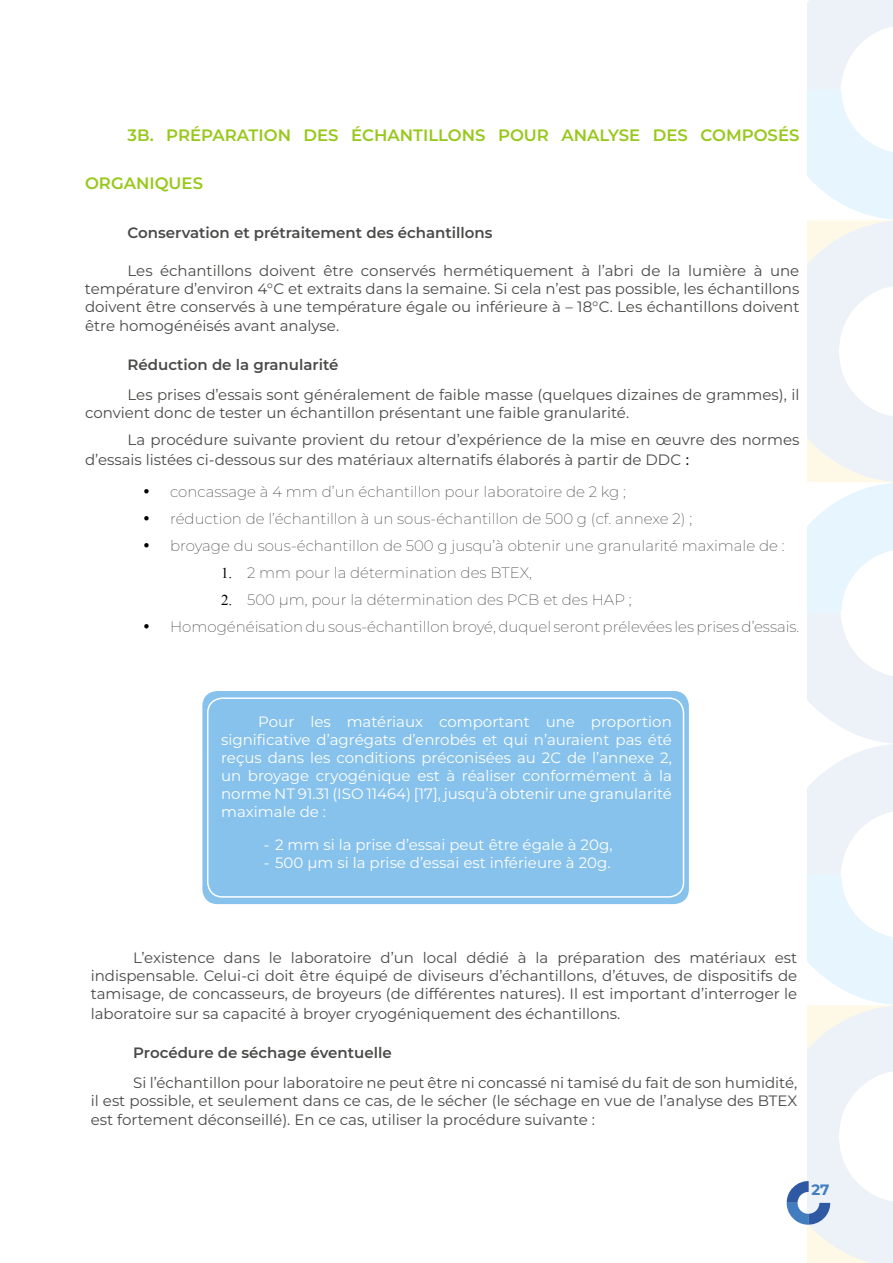
<style>
.page{position:relative;width:893px;height:1263px;background:#fff}
.page>*{position:absolute;margin:0;border:0;box-sizing:border-box;transform-origin:0 0}
.t1{font:600 16.5px "Montserrat";color:#98c81c}
.t2{font:15px/18px "Montserrat";color:#4a4a49;text-align:justify}
.t3{font:200 15px "Montserrat";color:#4a4a49}
.t4{font:15px/18px "Montserrat";color:#fff;text-align:justify}
.t5{font:600 15px "Montserrat";color:#4a4a49}
.t6{font:700 15px "Montserrat";color:#427dbf}
.s1{font-family:"Calibri";font-size:16.5px;color:#000}
.s2{color:#000}
.s3{font-family:"Times New Roman";font-weight:400;color:#000}
</style>
<div class="page">
<svg style="left:787px;top:0;width:106px;height:1263px"></svg>
<div style="left:202px;top:691px;width:487px;height:213px;background:#86c2eb;border-radius:15px"></div>
<div style="left:207px;top:697px;width:477px;height:201px;border:2px solid #fff;border-radius:15px"></div>
<p class="t1" style="left:128px;top:124px;width:673px">3B. PRÉPARATION DES ÉCHANTILLONS POUR ANALYSE DES COMPOSÉS</p>
<p class="t1" style="left:85px;top:172px;width:120px">ORGANIQUES</p>
<p class="t5" style="left:128px;top:223px;width:366px">Conservation et prétraitement des échantillons</p>
<p class="t2" style="left:85px;top:261px;width:716px;text-indent:43px">Les échantillons doivent être conservés hermétiquement à l’abri de la lumière à une température d’environ 4°C et extraits dans la semaine. Si cela n’est pas possible, les échantillons doivent être conservés à une température égale ou inférieure à – 18°C. Les échantillons doivent</p>
<p class="t2" style="left:85px;top:317px;width:256px">être homogénéisés avant analyse.</p>
<p class="t5" style="left:128px;top:355px;width:212px">Réduction de la granularité</p>
<p class="t2" style="left:85px;top:386px;width:716px;text-indent:43px">Les prises d’essais sont généralement de faible masse (quelques dizaines de grammes), il convient donc de tester un échantillon présentant une faible granularité.</p>
<p class="t2" style="left:85px;top:430px;width:716px;line-height:19.8px;text-indent:42px">La procédure suivante provient du retour d’expérience de la mise en œuvre des normes d’essais listées ci-dessous sur des matériaux alternatifs élaborés à partir de DDC <span class="s1">:</span></p>
<p class="t3" style="left:143px;top:481px;width:484px"><span class="s2">•</span> concassage à 4 mm d’un échantillon pour laboratoire de 2 kg ;</p>
<p class="t3" style="left:143px;top:508px;width:550px"><span class="s2">•</span> réduction de l’échantillon à un sous-échantillon de 500 g (cf. annexe 2) ;</p>
<p class="t3" style="left:143px;top:535px;width:643px"><span class="s2">•</span> broyage du sous-échantillon de 500 g jusqu’à obtenir une granularité maximale de :</p>
<p class="t3" style="left:221px;top:562px;width:312px"><span class="s3">1.</span> 2 mm pour la détermination des BTEX,</p>
<p class="t3" style="left:221px;top:589px;width:412px"><span class="s3">2.</span> 500 µm, pour la détermination des PCB et des HAP ;</p>
<p class="t3" style="left:143px;top:616px;width:658px"><span class="s2">•</span> Homogénéisation du sous-échantillon broyé, duquel seront prélevées les prises d’essais.</p>
<p class="t4" style="left:221px;top:712px;width:452px;text-indent:37px">Pour les matériaux comportant une proportion significative d’agrégats d’enrobés et qui n’auraient pas été reçus dans les conditions préconisées au 2C de l’annexe 2, un broyage cryogénique est à réaliser conformément à la norme NT 91.31 (ISO 11464) [17], jusqu’à obtenir une granularité maximale de :</p>
<p class="t4" style="left:264px;top:835px;width:350px">- 2 mm si la prise d’essai peut être égale à 20g,</p>
<p class="t4" style="left:264px;top:853px;width:348px">- 500 µm si la prise d’essai est inférieure à 20g.</p>
<p class="t2" style="left:91px;top:948px;width:708px;text-indent:43px">L’existence dans le laboratoire d’un local dédié à la préparation des matériaux est indispensable. Celui-ci doit être équipé de diviseurs d’échantillons, d’étuves, de dispositifs de tamisage, de concasseurs, de broyeurs (de différentes natures). Il est important d’interroger le</p>
<p class="t2" style="left:91px;top:1004px;width:531px">laboratoire sur sa capacité à broyer cryogéniquement des échantillons.</p>
<p class="t5" style="left:133px;top:1042px;width:260px">Procédure de séchage éventuelle</p>
<p class="t2" style="left:91px;top:1073px;width:708px;text-align:right">Si l’échantillon pour laboratoire ne peut être ni concassé ni tamisé du fait de son humidité,<br>il est possible, et seulement dans ce cas, de le sécher (le séchage en vue de l’analyse des BTEX</p>
<p class="t2" style="left:91px;top:1111px;width:506px">est fortement déconseillé). En ce cas, utiliser la procédure suivante :</p>
<p class="t6" style="left:811px;top:1180px;width:20px">27</p>
</div>
